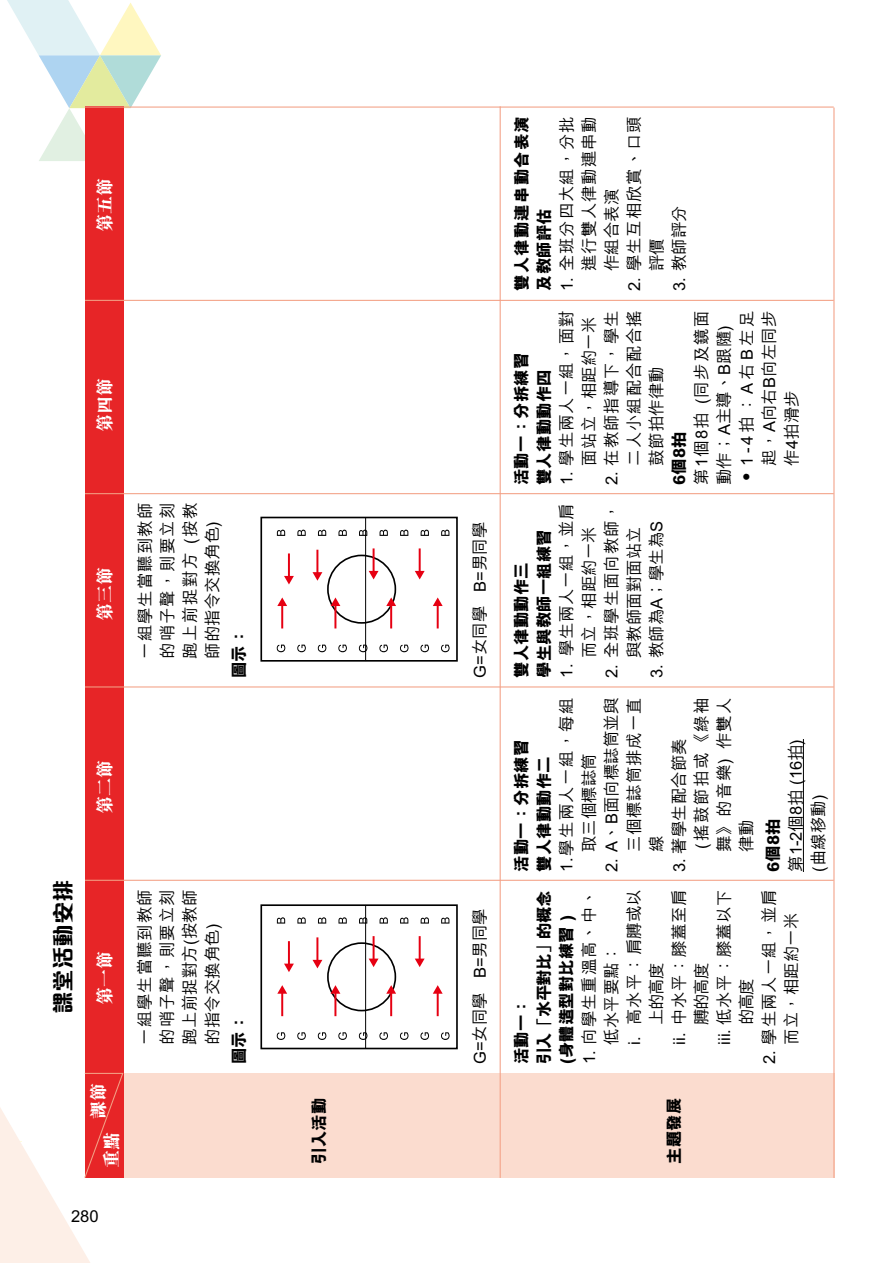
<style>
.page{position:relative;width:893px;height:1263px;background:#fff}
.page>*{position:absolute;margin:0;border:0;box-sizing:border-box;transform-origin:0 0}
.t1{font:800 22.5px "M Qing Hua HK";color:#000}
.t2{font:800 18px "M Sung HK";color:#fff}
.t3{font:500 16.5px/22.5px "M Hei HK";letter-spacing:.03em;color:#000;text-align:justify}
.t4{font:800 16.5px/22.5px "M Hei HK";color:#000}
.t5{font:500 16.5px/22.5px "M Hei HK";letter-spacing:.075em;color:#000}
.t6{font:500 16.5px/22.5px "M Hei HK";letter-spacing:.05em;color:#000;text-align:center}
.t7{font:500 16.5px/22.5px "M Hei HK";color:#000}
.t8{font:500 16.5px/22.5px "M Hei HK";letter-spacing:.07em;color:#000}
.t9{font:800 16.5px/22.5px "M Hei HK";letter-spacing:.065em;color:#000}
</style>
<div class="page">
<svg style="left:7px;top:0;width:154px;height:161px"></svg>
<div style="left:85px;top:1073px;width:749px;height:105px;background:#fbdccf"></div>
<div style="left:85px;top:106px;width:38px;height:1072px;background:#e72527"></div>
<svg style="left:0;top:1072px;width:124px;height:191px"></svg>
<hr style="left:833px;top:108px;width:1px;height:1070px;background:#f3a085">
<hr style="left:500px;top:106px;width:1px;height:1072px;background:#f3a085">
<hr style="left:803px;top:739px;width:1px;height:133px;background:#000">
<hr style="left:85px;top:107px;width:749px;height:1px;background:#f3a085">
<hr style="left:85px;top:493px;width:749px;height:1px;background:#f3a085">
<hr style="left:85px;top:300px;width:749px;height:1px;background:#f3a085">
<hr style="left:85px;top:686px;width:749px;height:1px;background:#f3a085">
<hr style="left:85px;top:880px;width:749px;height:1px;background:#f3a085">
<hr style="left:365px;top:905px;width:1px;height:144px;background:#000">
<div style="left:327px;top:942px;width:69px;height:69px;border:2px solid #000;border-radius:50%"></div>
<svg style="left:277px;top:1032px;width:8px;height:8px"></svg>
<svg style="left:297px;top:1032px;width:9px;height:8px"></svg>
<svg style="left:318px;top:1032px;width:8px;height:8px"></svg>
<svg style="left:338px;top:1032px;width:9px;height:8px"></svg>
<svg style="left:359px;top:1032px;width:8px;height:8px"></svg>
<svg style="left:379px;top:1032px;width:9px;height:8px"></svg>
<svg style="left:400px;top:1032px;width:8px;height:8px"></svg>
<svg style="left:420px;top:1032px;width:9px;height:8px"></svg>
<svg style="left:441px;top:1032px;width:9px;height:8px"></svg>
<svg style="left:277px;top:917px;width:8px;height:6px"></svg>
<svg style="left:297px;top:917px;width:9px;height:6px"></svg>
<svg style="left:318px;top:917px;width:8px;height:6px"></svg>
<svg style="left:338px;top:917px;width:9px;height:6px"></svg>
<svg style="left:359px;top:917px;width:8px;height:6px"></svg>
<svg style="left:380px;top:917px;width:8px;height:6px"></svg>
<svg style="left:400px;top:917px;width:8px;height:6px"></svg>
<svg style="left:421px;top:917px;width:8px;height:6px"></svg>
<svg style="left:441px;top:917px;width:8px;height:6px"></svg>
<div style="left:260px;top:904px;width:198px;height:145px;border:2px solid #000"></div>
<hr style="left:281px;top:992px;width:2px;height:24px;background:#e60012">
<svg style="left:277px;top:985px;width:10px;height:9px"></svg>
<hr style="left:288px;top:941px;width:2px;height:24px;background:#e60012">
<svg style="left:284px;top:963px;width:10px;height:9px"></svg>
<hr style="left:316px;top:937px;width:2px;height:24px;background:#e60012">
<svg style="left:312px;top:960px;width:10px;height:8px"></svg>
<hr style="left:373px;top:936px;width:2px;height:24px;background:#e60012">
<svg style="left:369px;top:958px;width:10px;height:9px"></svg>
<hr style="left:419px;top:936px;width:2px;height:24px;background:#e60012">
<svg style="left:415px;top:958px;width:10px;height:9px"></svg>
<hr style="left:334px;top:992px;width:2px;height:24px;background:#e60012">
<svg style="left:331px;top:985px;width:9px;height:9px"></svg>
<hr style="left:390px;top:992px;width:2px;height:24px;background:#e60012">
<svg style="left:386px;top:985px;width:10px;height:9px"></svg>
<hr style="left:437px;top:992px;width:2px;height:24px;background:#e60012">
<svg style="left:433px;top:985px;width:10px;height:9px"></svg>
<hr style="left:365px;top:517px;width:1px;height:144px;background:#000">
<div style="left:327px;top:555px;width:69px;height:69px;border:2px solid #000;border-radius:50%"></div>
<svg style="left:277px;top:645px;width:8px;height:7px"></svg>
<svg style="left:297px;top:645px;width:9px;height:7px"></svg>
<svg style="left:318px;top:645px;width:8px;height:7px"></svg>
<svg style="left:338px;top:645px;width:9px;height:7px"></svg>
<svg style="left:359px;top:645px;width:8px;height:7px"></svg>
<svg style="left:379px;top:645px;width:9px;height:7px"></svg>
<svg style="left:400px;top:645px;width:8px;height:7px"></svg>
<svg style="left:420px;top:645px;width:9px;height:7px"></svg>
<svg style="left:441px;top:645px;width:9px;height:7px"></svg>
<svg style="left:277px;top:530px;width:8px;height:6px"></svg>
<svg style="left:297px;top:530px;width:9px;height:6px"></svg>
<svg style="left:318px;top:530px;width:8px;height:6px"></svg>
<svg style="left:338px;top:530px;width:9px;height:6px"></svg>
<svg style="left:359px;top:530px;width:8px;height:6px"></svg>
<svg style="left:380px;top:530px;width:8px;height:6px"></svg>
<svg style="left:400px;top:530px;width:8px;height:6px"></svg>
<svg style="left:421px;top:530px;width:8px;height:6px"></svg>
<svg style="left:441px;top:530px;width:8px;height:6px"></svg>
<div style="left:260px;top:517px;width:198px;height:145px;border:2px solid #000"></div>
<hr style="left:281px;top:605px;width:2px;height:23px;background:#e60012">
<svg style="left:277px;top:597px;width:10px;height:9px"></svg>
<hr style="left:288px;top:553px;width:2px;height:24px;background:#e60012">
<svg style="left:284px;top:576px;width:10px;height:8px"></svg>
<hr style="left:316px;top:550px;width:2px;height:24px;background:#e60012">
<svg style="left:312px;top:572px;width:10px;height:9px"></svg>
<hr style="left:373px;top:548px;width:2px;height:24px;background:#e60012">
<svg style="left:369px;top:571px;width:10px;height:8px"></svg>
<hr style="left:419px;top:548px;width:2px;height:24px;background:#e60012">
<svg style="left:415px;top:571px;width:10px;height:8px"></svg>
<hr style="left:334px;top:605px;width:2px;height:23px;background:#e60012">
<svg style="left:331px;top:597px;width:9px;height:9px"></svg>
<hr style="left:390px;top:605px;width:2px;height:23px;background:#e60012">
<svg style="left:386px;top:597px;width:10px;height:9px"></svg>
<hr style="left:437px;top:605px;width:2px;height:23px;background:#e60012">
<svg style="left:433px;top:597px;width:10px;height:9px"></svg>
<p class="t2" style="left:92px;top:232px;width:55px;rotate:-90deg">第五節</p>
<p class="t2" style="left:92px;top:432px;width:55px;rotate:-90deg">第四節</p>
<p class="t2" style="left:92px;top:621px;width:55px;rotate:-90deg">第三節</p>
<p class="t3" style="left:132px;top:659px;width:158px;rotate:-90deg">一組學生當聽到教師的哨子聲，則要立刻跑上前捉對方 (按教師的指令交換角色)</p>
<p class="t4" style="left:228px;top:678px;width:51px;rotate:-90deg">圖示：</p>
<p class="t2" style="left:92px;top:814px;width:55px;rotate:-90deg">第二節</p>
<h1 class="t1" style="left:47px;top:1014px;width:136px;rotate:-90deg">課堂活動安排</h1>
<p class="t2" style="left:92px;top:1005px;width:55px;rotate:-90deg">第一節</p>
<p class="t2" style="left:86px;top:1119px;width:37px;rotate:-90deg">課節</p>
<p class="t2" style="left:99px;top:1168px;width:37px;rotate:-90deg">重點</p>
<p class="t3" style="left:132px;top:1045px;width:157px;rotate:-90deg">一組學生當聽到教師的哨子聲，則要立刻跑上前捉對方(按教師的指令交換角色)</p>
<p class="t4" style="left:228px;top:1064px;width:51px;rotate:-90deg">圖示：</p>
<p class="t3" style="left:71px;top:1203px;width:29px">280</p>
<p class="t9" style="left:510px;top:291px;width:176px;rotate:-90deg">雙人律動連串動合表演及教師評估</p>
<p class="t3" style="left:554px;top:271px;width:157px;text-indent:-20px;rotate:-90deg">1. 全班分四大組，分批進行雙人律動連串動作組合表演</p>
<p class="t6" style="left:622px;top:271px;width:157px;text-align:left;text-indent:-20px;rotate:-90deg">2. 學生互相欣賞、口頭評價</p>
<p class="t3" style="left:667px;top:291px;width:87px;rotate:-90deg">3. 教師評分</p>
<p class="t3" style="left:467px;top:678px;width:157px;rotate:-90deg">G=女同學 B=男同學</p>
<p class="t3" style="left:467px;top:1064px;width:157px;rotate:-90deg">G=女同學 B=男同學</p>
<p class="t8" style="left:689px;top:485px;width:176px;rotate:-90deg">第1個8拍 (同步及鏡面動作；A主導、B跟隨)</p>
<p class="t3" style="left:734px;top:465px;width:157px;text-indent:-20px;rotate:-90deg">• 1-4拍：A右B左足起，A向右B向左同步作4拍滑步</p>
<p class="t3" style="left:554px;top:465px;width:157px;text-indent:-20px;rotate:-90deg">1. 學生兩人一組，面對面站立，相距約一米</p>
<p class="t3" style="left:599px;top:465px;width:157px;text-indent:-20px;rotate:-90deg">2. 在教師指導下，學生二人小組配合配合搖鼓節拍作律動</p>
<p class="t4" style="left:510px;top:485px;width:133px;rotate:-90deg">活動一：分拆練習雙人律動動作四</p>
<p class="t4" style="left:668px;top:485px;width:55px;rotate:-90deg">6個8拍</p>
<p class="t3" style="left:554px;top:678px;width:176px;text-align:center;rotate:-90deg">1. 學生兩人一組，並肩而立，相距約一米</p>
<p class="t3" style="left:599px;top:678px;width:176px;text-align:center;rotate:-90deg">2. 全班學生面向教師，與教師面對面站立</p>
<p class="t7" style="left:644px;top:678px;width:159px;rotate:-90deg">3. 教師為A；學生為S</p>
<p class="t4" style="left:510px;top:678px;width:150px;rotate:-90deg">雙人律動動作三<br>學生與教師一組練習</p>
<p class="t5" style="left:554px;top:852px;width:156px;text-indent:-20px;rotate:-90deg">1.學生兩人一組，每組取三個標誌筒</p>
<p class="t3" style="left:599px;top:852px;width:157px;text-indent:-20px;rotate:-90deg">2. A、B面向標誌筒並與三個標誌筒排成一直線</p>
<p class="t5" style="left:666px;top:852px;width:157px;text-indent:-20px;rotate:-90deg">3. 著學生配合節奏<br>(搖鼓節拍或《綠袖舞》的音樂) 作雙人律動</p>
<p class="t4" style="left:510px;top:872px;width:133px;rotate:-90deg">活動一：分拆練習雙人律動動作二</p>
<p class="t7" style="left:783px;top:872px;width:134px;rotate:-90deg">第1-2個8拍 (16拍) (曲線移動)</p>
<p class="t4" style="left:762px;top:872px;width:55px;rotate:-90deg">6個8拍</p>
<p class="t3" style="left:621px;top:1045px;width:157px;rotate:-90deg">i. 高水平：肩膊或以</p>
<p class="t3" style="left:711px;top:1045px;width:157px;rotate:-90deg">iii. 低水平：膝蓋以下</p>
<p class="t3" style="left:666px;top:1045px;width:157px;rotate:-90deg">ii. 中水平：膝蓋至肩</p>
<p class="t6" style="left:756px;top:1064px;width:176px;rotate:-90deg">2. 學生兩人一組，並肩而立，相距約一米</p>
<p class="t4" style="left:510px;top:1064px;width:175px;rotate:-90deg">活動一：<br>引入「水平對比」的概念(身體造型對比練習 )</p>
<p class="t3" style="left:576px;top:1064px;width:176px;rotate:-90deg">1. 向學生重溫高、中、</p>
<p class="t3" style="left:599px;top:1045px;width:100px;rotate:-90deg">低水平要點：</p>
<p class="t3" style="left:644px;top:1025px;width:64px;rotate:-90deg">上的高度</p>
<p class="t3" style="left:689px;top:1025px;width:64px;rotate:-90deg">膊的高度</p>
<p class="t3" style="left:734px;top:1025px;width:49px;rotate:-90deg">的高度</p>
<p class="t4" style="left:308px;top:1164px;width:67px;rotate:-90deg">引入活動</p>
<p class="t4" style="left:663px;top:1164px;width:67px;rotate:-90deg">主題發展</p>
</div>
